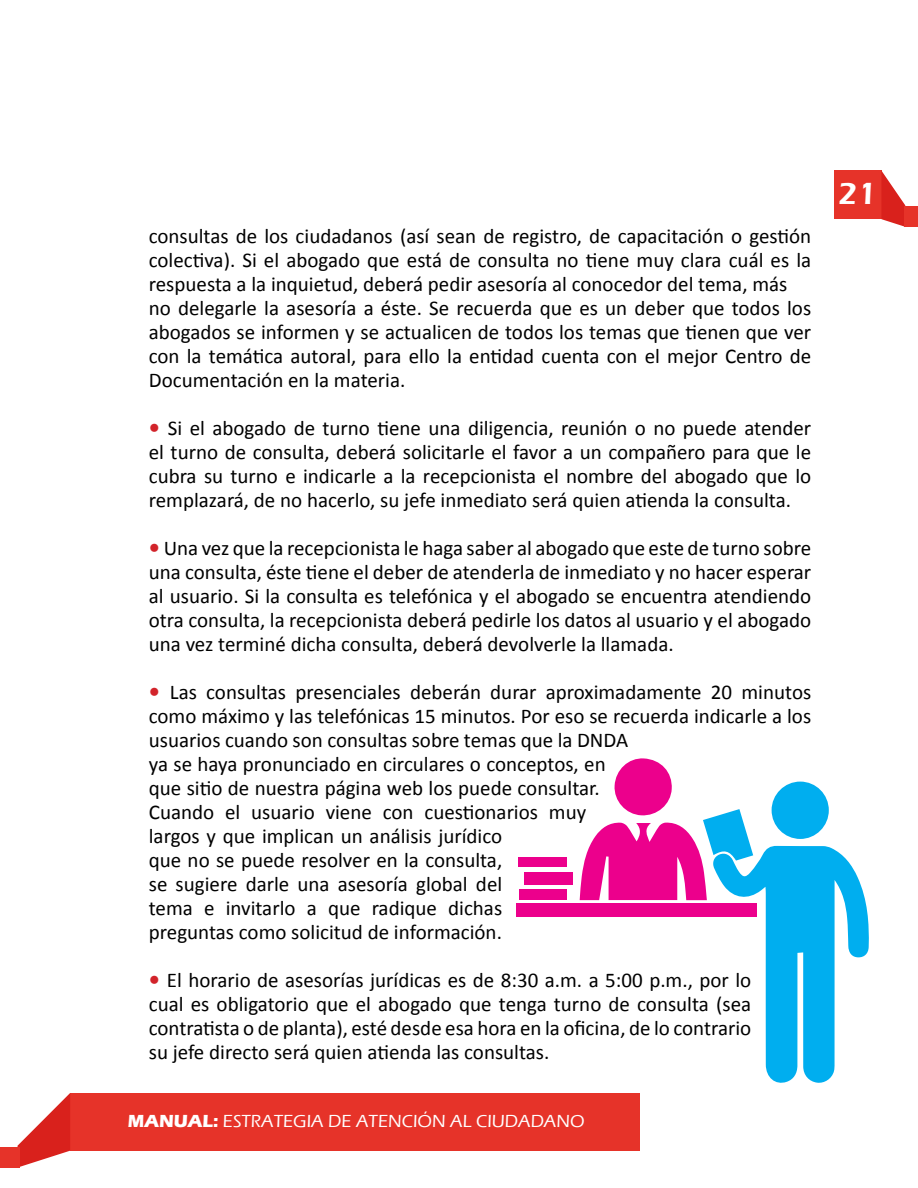
<style>
.page{position:relative;width:918px;height:1188px;background:#fff}
.page>*{position:absolute;margin:0;border:0;box-sizing:border-box;transform-origin:0 0}
.t1{font:600 31.5px "Eras ITC";color:#fff}
.t2{font:21px/24px "Calibri";color:#000;text-align:justify}
.t3{font:500 18px "Eras ITC";color:#fff}
.s1{font-weight:700;font-size:22.5px;color:#d2232a}
.s2{font-weight:700}
</style>
<div class="page">
<div style="left:834px;top:171px;width:47px;height:48px;background:#e63329"></div>
<svg style="left:881px;top:171px;width:24px;height:56px"></svg>
<div style="left:904px;top:206px;width:14px;height:21px;background:#e63329"></div>
<div style="left:70px;top:1093px;width:570px;height:58px;background:#e63329"></div>
<svg style="left:18px;top:1093px;width:52px;height:74px"></svg>
<div style="left:0;top:1147px;width:20px;height:21px;background:#e63329"></div>
<div style="left:516px;top:903px;width:241px;height:13px;background:#ec008c"></div>
<svg style="left:580px;top:758px;width:289px;height:325px"></svg>
<div style="left:524px;top:872px;width:49px;height:13px;background:#ec008c"></div>
<div style="left:520px;top:889px;width:47px;height:11px;background:#ec008c"></div>
<div style="left:519px;top:857px;width:48px;height:10px;background:#ec008c"></div>
<p class="t2" style="left:149px;top:224px;width:664px;text-align:left">consultas de los ciudadanos (así sean de registro, de capacitación o gestión colectiva). Si el abogado que está de consulta no tiene muy clara cuál es la respuesta a la inquietud, deberá pedir asesoría al conocedor del tema, más no delegarle la asesoría a éste. Se recuerda que es un deber que todos los abogados se informen y se actualicen de todos los temas que tienen que ver con la temática autoral, para ello la entidad cuenta con el mejor Centro de Documentación en la materia.</p>
<p class="t2" style="left:149px;top:416px;width:664px"><span class="s1">•</span> Si el abogado de turno tiene una diligencia, reunión o no puede atender el turno de consulta, deberá solicitarle el favor a un compañero para que le cubra su turno e indicarle a la recepcionista el nombre del abogado que lo remplazará, de no hacerlo, su jefe inmediato será quien atienda la consulta.</p>
<p class="t2" style="left:149px;top:536px;width:664px"><span class="s1">•</span> Una vez que la recepcionista le haga saber al abogado que este de turno sobre una consulta, éste tiene el deber de atenderla de inmediato y no hacer esperar al usuario. Si la consulta es telefónica y el abogado se encuentra atendiendo otra consulta, la recepcionista deberá pedirle los datos al usuario y el abogado una vez terminé dicha consulta, deberá devolverle la llamada.</p>
<p class="t2" style="left:149px;top:680px;width:664px;text-align:left"><span class="s1">•</span> Las consultas presenciales deberán durar aproximadamente 20 minutos como máximo y las telefónicas 15 minutos. Por eso se recuerda indicarle a los usuarios cuando son consultas sobre temas que la DNDA<br>ya se haya pronunciado en circulares o conceptos, en<br>que sitio de nuestra página web los puede consultar.<br>Cuando el usuario viene con cuestionarios muy<br>largos y que implican un análisis jurídico<br>que no se puede resolver en la consulta,<br>se sugiere darle una asesoría global del<br>tema e invitarlo a que radique dichas<br>preguntas como solicitud de información.</p>
<p class="t2" style="left:149px;top:968px;width:604px"><span class="s1">•</span> El horario de asesorías jurídicas es de 8:30 a.m. a 5:00 p.m., por lo cual es obligatorio que el abogado que tenga turno de consulta (sea contratista o de planta), esté desde esa hora en la oficina, de lo contrario su jefe directo será quien atienda las consultas.</p>
<p class="t3" style="left:128px;top:1111px;width:458px"><span class="s2">MANUAL:</span> ESTRATEGIA DE ATENCIÓN AL CIUDADANO</p>
<h1 class="t1" style="left:838px;top:176px;width:40px">21</h1>
</div>
